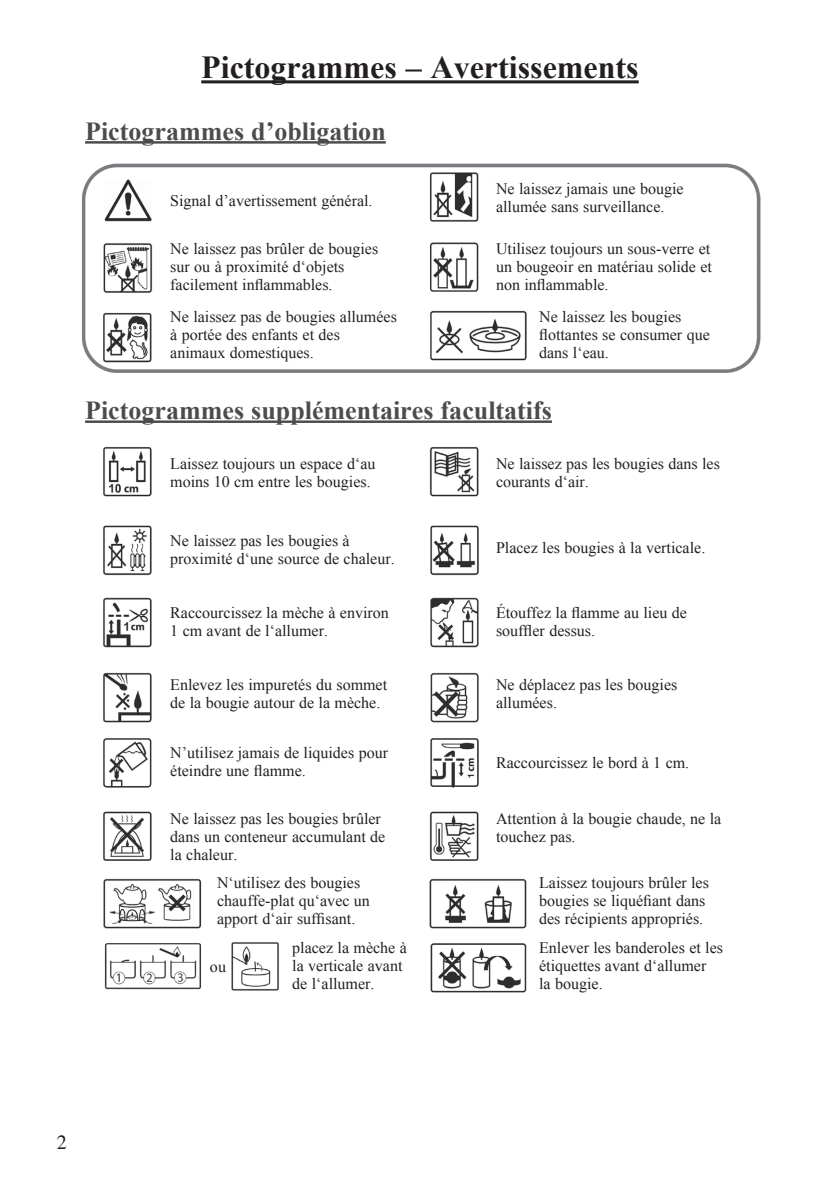
<style>
.page{position:relative;width:840px;height:1191px;background:#fff}
.page>*{position:absolute;margin:0;border:0;box-sizing:border-box;transform-origin:0 0}
.t1{font:700 32px "Times New Roman";color:#231f20}
.t2{font:700 26px "Times New Roman";color:#4b4c4d}
.t3{font:20px "Times";color:#231f20}
.t4{font:16px/18px "Times New Roman";color:#231f20}
</style>
<div class="page">
<hr style="left:201px;top:80px;width:437px;height:3px;background:#231f20">
<hr style="left:85px;top:141px;width:300px;height:3px;background:#4b4c4d">
<hr style="left:85px;top:420px;width:466px;height:3px;background:#4b4c4d">
<img style="left:103px;top:447px;width:424px;height:546px">
<img style="left:82px;top:163px;width:679px;height:210px">
<h1 class="t1" style="left:201px;top:46px;width:439px">Pictogrammes – Avertissements</h1>
<h2 class="t2" style="left:85px;top:113px;width:302px">Pictogrammes d’obligation</h2>
<p class="t4" style="left:170px;top:192px;width:204px">Signal d’avertissement général.</p>
<p class="t4" style="left:170px;top:240px;width:209px">Ne laissez pas brûler de bougies sur ou à proximité d‘objets facilement inflammables.</p>
<p class="t4" style="left:496px;top:179px;width:189px">Ne laissez jamais une bougie allumée sans surveillance.</p>
<p class="t4" style="left:495px;top:240px;width:217px;text-align:justify">Utilisez toujours un sous-verre et un bougeoir en matériau solide et non inflammable.</p>
<p class="t4" style="left:170px;top:307px;width:228px">Ne laissez pas de bougies allumées à portée des enfants et des animaux domestiques.</p>
<p class="t4" style="left:539px;top:307px;width:172px">Ne laissez les bougies flottantes se consumer que dans l‘eau.</p>
<h2 class="t2" style="left:85px;top:392px;width:468px">Pictogrammes supplémentaires facultatifs</h2>
<p class="t4" style="left:170px;top:454px;width:207px">Laissez toujours un espace d‘au moins 10 cm entre les bougies.</p>
<p class="t4" style="left:496px;top:454px;width:225px">Ne laissez pas les bougies dans les courants d‘air.</p>
<p class="t4" style="left:170px;top:531px;width:226px">Ne laissez pas les bougies à proximité d‘une source de chaleur.</p>
<p class="t4" style="left:170px;top:603px;width:220px">Raccourcissez la mèche à environ<br>1 cm avant de l‘allumer.</p>
<p class="t4" style="left:496px;top:603px;width:192px">Étouffez la flamme au lieu de souffler dessus.</p>
<p class="t4" style="left:496px;top:539px;width:211px">Placez les bougies à la verticale.</p>
<p class="t4" style="left:170px;top:675px;width:218px">Enlevez les impuretés du sommet de la bougie autour de la mèche.</p>
<p class="t4" style="left:170px;top:743px;width:219px">N’utilisez jamais de liquides pour éteindre une flamme.</p>
<p class="t4" style="left:170px;top:809px;width:216px">Ne laissez pas les bougies brûler dans un conteneur accumulant de la chaleur.</p>
<p class="t4" style="left:217px;top:874px;width:154px">N‘utilisez des bougies chauffe-plat qu‘avec un apport d‘air suffisant.</p>
<p class="t4" style="left:292px;top:938px;width:116px">placez la mèche à la verticale avant de l‘allumer.</p>
<p class="t4" style="left:210px;top:957px;width:17px">ou</p>
<p class="t4" style="left:496px;top:675px;width:183px">Ne déplacez pas les bougies allumées.</p>
<p class="t4" style="left:496px;top:753px;width:195px">Raccourcissez le bord à 1 cm.</p>
<p class="t4" style="left:496px;top:809px;width:227px">Attention à la bougie chaude, ne la touchez pas.</p>
<p class="t4" style="left:539px;top:873px;width:171px">Laissez toujours brûler les bougies se liquéfiant dans des récipients appropriés.</p>
<p class="t4" style="left:539px;top:938px;width:185px">Enlever les banderoles et les étiquettes avant d‘allumer<br>la bougie.</p>
<p class="t3" style="left:57px;top:1123px;width:11px">2</p>
</div>
